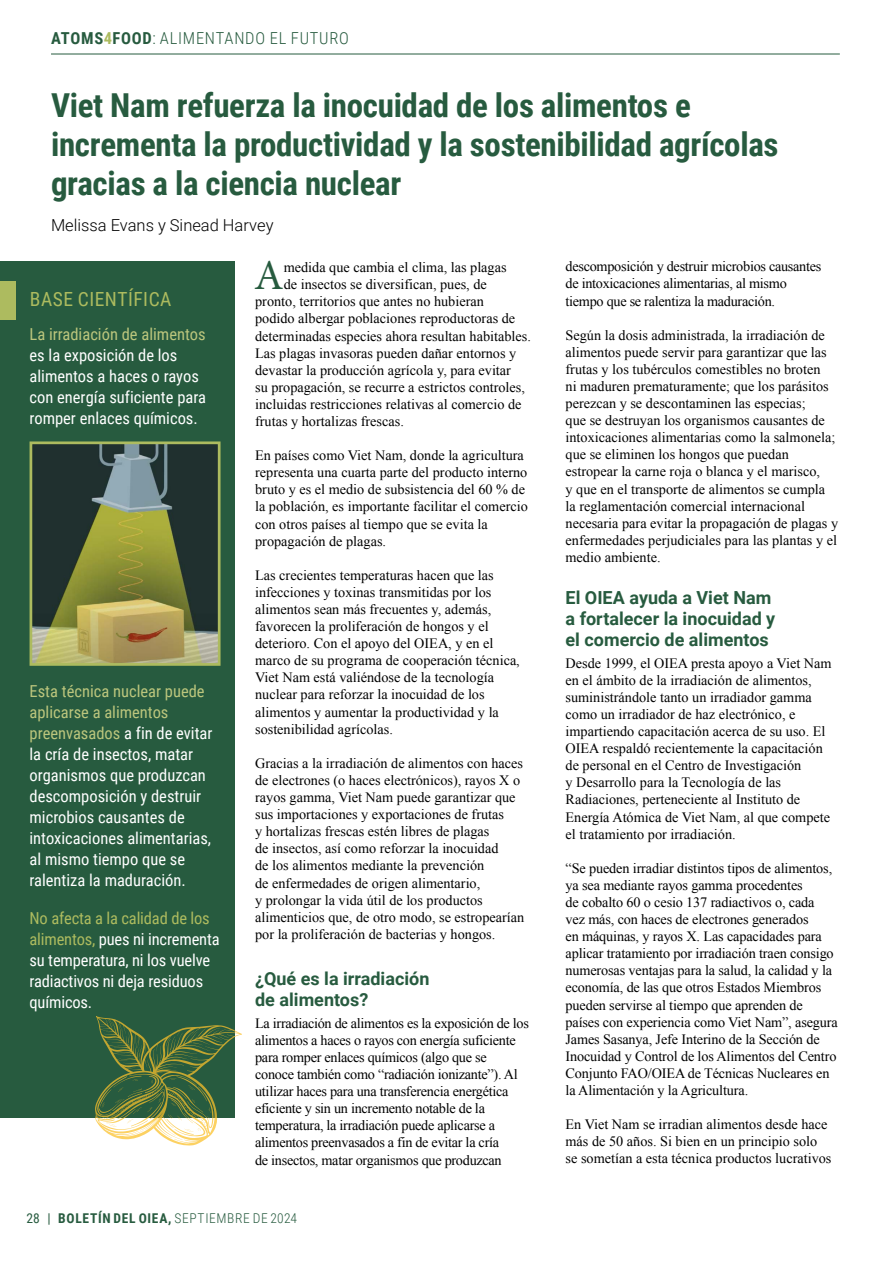
<style>
.page{position:relative;width:893px;height:1263px;background:#fff}
.page>*{position:absolute;margin:0;border:0;box-sizing:border-box;transform-origin:0 0}
.t1{font:42.75px "Minion Pro";color:#275b3f}
.t2{font:700 33px/39px "Roboto Condensed";letter-spacing:-.01em;color:#275b3f}
.t3{font:19.5px "Roboto Condensed";letter-spacing:.025em;color:#adbb5f}
.t4{font:700 18px/21px "Roboto";color:#275b3f}
.t5{font:16.5px/21px "Roboto Condensed";color:#fff}
.t6{font:300 16.5px "Roboto Condensed";letter-spacing:.045em;color:#275b3f}
.t7{font:300 16.5px "Roboto";color:#000}
.t8{font:16.5px "Roboto Condensed";color:#bcc67d}
.t9{font:14.25px/17.1px "Times New Roman";color:#000}
.t10{font:14.25px/17.1px "Times New Roman";letter-spacing:-.02em;color:#000}
.t11{font:300 13.5px "Roboto Condensed";letter-spacing:.045em;color:#275b3f}
.s1{font-weight:700}
.s2{font-weight:700;color:#adbb5f}
.s3{color:#bcc67d}
.s4{color:#adbb5f}
.s5{font-weight:400}
</style>
<div class="page">
<div style="left:0;top:261px;width:235px;height:857px;background:#275b3f"></div>
<img style="left:34px;top:445px;width:183px;height:217px">
<div style="left:30px;top:441px;width:191px;height:225px;border:3px solid #adbb5f"></div>
<svg style="left:95px;top:1016px;width:147px;height:130px"></svg>
<div style="left:0;top:282px;width:16px;height:38px;background:#adbb5f"></div>
<hr style="left:51px;top:54px;width:789px;height:1px;background:#275b3f">
<p class="t6" style="left:51px;top:27px;width:299px"><span class="s1">ATOMS</span><span class="s2">4</span><span class="s1">FOOD</span>: ALIMENTANDO EL FUTURO</p>
<h2 class="t2" style="left:51px;top:84px;width:729px">Viet Nam refuerza la inocuidad de los alimentos e incrementa la productividad y la sostenibilidad agrícolas gracias a la ciencia nuclear</h2>
<p class="t7" style="left:51px;top:214px;width:224px">Melissa Evans y Sinead Harvey</p>
<h1 class="t1" style="left:254px;top:247px;width:31px">A</h1>
<p class="t9" style="left:284px;top:259px;width:224px">medida que cambia el clima, las plagas</p>
<p class="t10" style="left:566px;top:258px;width:257px">descomposición y destruir microbios causantes de intoxicaciones alimentarias, al mismo tiempo que se ralentiza la maduración.</p>
<p class="t9" style="left:566px;top:326px;width:274px">Según la dosis administrada, la irradiación de alimentos puede servir para garantizar que las frutas y los tubérculos comestibles no broten<br>ni maduren prematuramente; que los parásitos perezcan y se descontaminen las especias;<br>que se destruyan los organismos causantes de intoxicaciones alimentarias como la salmonela; que se eliminen los hongos que puedan estropear la carne roja o blanca y el marisco,<br>y que en el transporte de alimentos se cumpla la reglamentación comercial internacional necesaria para evitar la propagación de plagas y enfermedades perjudiciales para las plantas y el medio ambiente.</p>
<p class="t4" style="left:566px;top:587px;width:211px">El OIEA ayuda a Viet Nam a fortalecer la inocuidad y el comercio de alimentos</p>
<p class="t9" style="left:566px;top:654px;width:268px">Desde 1999, el OIEA presta apoyo a Viet Nam en el ámbito de la irradiación de alimentos, suministrándole tanto un irradiador gamma como un irradiador de haz electrónico, e impartiendo capacitación acerca de su uso. El OIEA respaldó recientemente la capacitación de personal en el Centro de Investigación<br>y Desarrollo para la Tecnología de las Radiaciones, perteneciente al Instituto de Energía Atómica de Viet Nam, al que compete el tratamiento por irradiación.</p>
<p class="t9" style="left:566px;top:859px;width:274px">“Se pueden irradiar distintos tipos de alimentos, ya sea mediante rayos gamma procedentes<br>de cobalto 60 o cesio 137 radiactivos o, cada<br>vez más, con haces de electrones generados<br>en máquinas, y rayos X. Las capacidades para aplicar tratamiento por irradiación traen consigo numerosas ventajas para la salud, la calidad y la economía, de las que otros Estados Miembros pueden servirse al tiempo que aprenden de países con experiencia como Viet Nam”, asegura James Sasanya, Jefe Interino de la Sección de Inocuidad y Control de los Alimentos del Centro Conjunto FAO/OIEA de Técnicas Nucleares en la Alimentación y la Agricultura.</p>
<p class="t9" style="left:566px;top:1116px;width:267px">En Viet Nam se irradian alimentos desde hace más de 50 años. Si bien en un principio solo se sometían a esta técnica productos lucrativos</p>
<p class="t9" style="left:284px;top:276px;width:205px">de insectos se diversifican, pues, de</p>
<p class="t9" style="left:255px;top:293px;width:230px">pronto, territorios que antes no hubieran</p>
<p class="t9" style="left:255px;top:310px;width:262px">podido albergar poblaciones reproductoras de</p>
<p class="t9" style="left:255px;top:327px;width:277px">determinadas especies ahora resultan habitables.</p>
<p class="t9" style="left:255px;top:344px;width:263px">Las plagas invasoras pueden dañar entornos y</p>
<p class="t9" style="left:255px;top:361px;width:257px">devastar la producción agrícola y, para evitar</p>
<p class="t9" style="left:255px;top:378px;width:271px">su propagación, se recurre a estrictos controles,</p>
<p class="t9" style="left:255px;top:395px;width:268px">incluidas restricciones relativas al comercio de</p>
<p class="t9" style="left:255px;top:412px;width:150px">frutas y hortalizas frescas.</p>
<p class="t9" style="left:255px;top:447px;width:274px">En países como Viet Nam, donde la agricultura representa una cuarta parte del producto interno bruto y es el medio de subsistencia del 60 % de la población, es importante facilitar el comercio con otros países al tiempo que se evita la propagación de plagas.</p>
<p class="t9" style="left:255px;top:566px;width:266px">Las crecientes temperaturas hacen que las infecciones y toxinas transmitidas por los alimentos sean más frecuentes y, además, favorecen la proliferación de hongos y el deterioro. Con el apoyo del OIEA, y en el marco de su programa de cooperación técnica, Viet Nam está valiéndose de la tecnología nuclear para reforzar la inocuidad de los alimentos y aumentar la productividad y la sostenibilidad agrícolas.</p>
<p class="t9" style="left:255px;top:754px;width:271px">Gracias a la irradiación de alimentos con haces de electrones (o haces electrónicos), rayos X o rayos gamma, Viet Nam puede garantizar que sus importaciones y exportaciones de frutas<br>y hortalizas frescas estén libres de plagas<br>de insectos, así como reforzar la inocuidad<br>de los alimentos mediante la prevención<br>de enfermedades de origen alimentario,<br>y prolongar la vida útil de los productos alimenticios que, de otro modo, se estropearían por la proliferación de bacterias y hongos.</p>
<p class="t4" style="left:255px;top:968px;width:176px">¿Qué es la irradiación de alimentos?</p>
<p class="t10" style="left:255px;top:1014px;width:275px">La irradiación de alimentos es la exposición de los alimentos a haces o rayos con energía suficiente para romper enlaces químicos (algo que se conoce también como “radiación ionizante”). Al utilizar haces para una transferencia energética eficiente y sin un incremento notable de la temperatura, la irradiación puede aplicarse a alimentos preenvasados a fin de evitar la cría<br>de insectos, matar organismos que produzcan</p>
<h3 class="t3" style="left:30px;top:286px;width:143px">BASE CIENTÍFICA</h3>
<p class="t8" style="left:30px;top:323px;width:178px">La irradiación de alimentos</p>
<p class="t5" style="left:30px;top:344px;width:178px">es la exposición de los alimentos a haces o rayos con energía suficiente para romper enlaces químicos.</p>
<p class="t5" style="left:30px;top:680px;width:184px"><span class="s3">Esta técnica nuclear puede aplicarse a alimentos preenvasados</span> a fin de evitar la cría de insectos, matar organismos que produzcan descomposición y destruir microbios causantes de intoxicaciones alimentarias, al mismo tiempo que se ralentiza la maduración.</p>
<p class="t5" style="left:30px;top:907px;width:192px"><span class="s4">No afecta a la calidad de los alimentos,</span> pues ni incrementa su temperatura, ni los vuelve radiactivos ni deja residuos químicos.</p>
<p class="t11" style="left:26px;top:1209px;width:272px"><span class="s5">28 |</span> <span class="s1">BOLETÍN DEL OIEA,</span> SEPTIEMBRE DE 2024</p>
</div>
